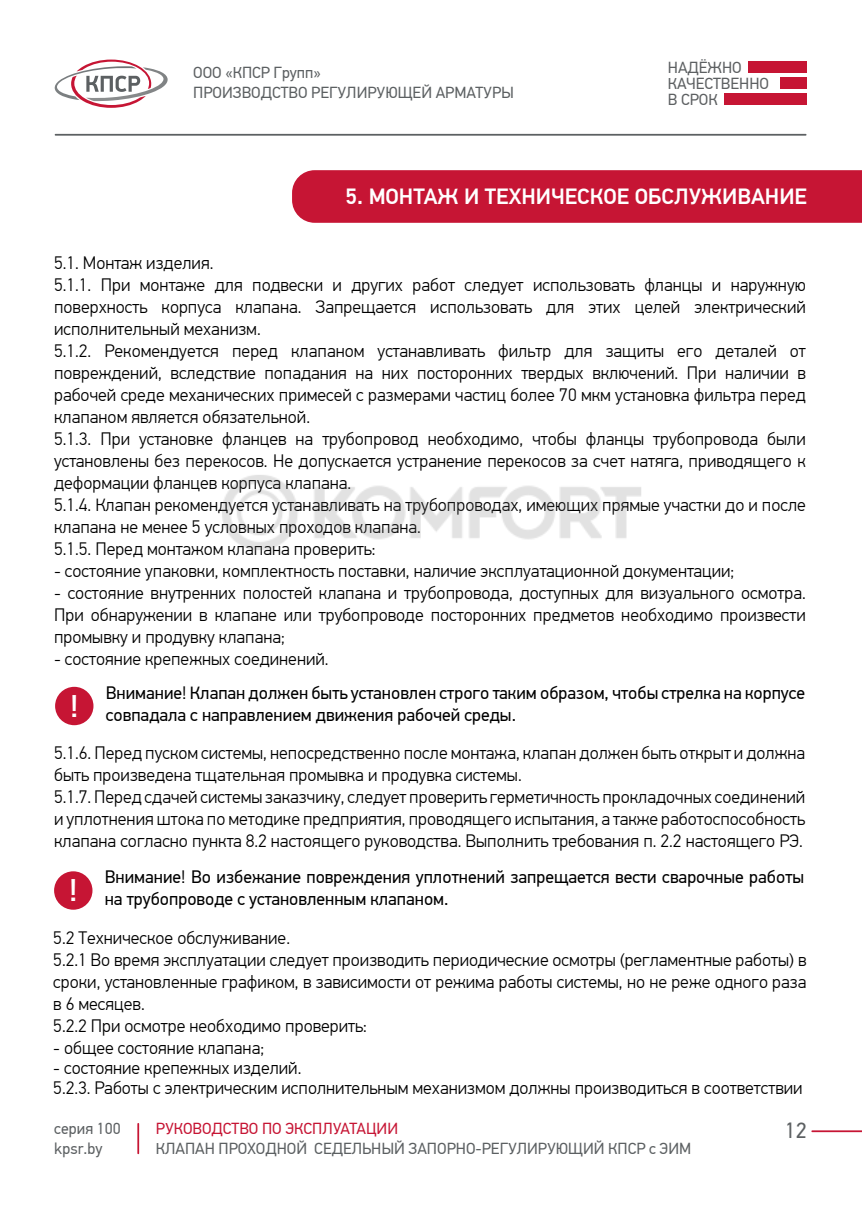
<style>
.page{position:relative;width:862px;height:1214px;background:#fff}
.page>*{position:absolute;margin:0;border:0;box-sizing:border-box;transform-origin:0 0}
.t1{font:500 31.2px "PF Din Text Pro";color:#fff}
.t2{font:500 22px "PF Din Text Pro";color:#fff}
.t3{font:22px "PF Din Text Pro";color:#5c6062}
.t4{font:300 18px/22px "PF Din Text Pro";color:#000}
.t5{font:18px/22px "PF Din Text Pro";color:#000}
.t6{font:16px/20px "PF Din Text Pro";color:#5c6062}
.t7{font:16px "PF Din Text Pro";color:#c61534}
.t8{font:16px/16px "PF Din Text Pro";color:#5d6062}
</style>
<div class="page">
<div style="left:780px;top:78px;width:26px;height:11px;background:#c61534"></div>
<svg style="left:55px;top:60px;width:113px;height:48px"></svg>
<div style="left:747px;top:62px;width:59px;height:11px;background:#c61534"></div>
<div style="left:724px;top:94px;width:82px;height:11px;background:#c61534"></div>
<hr style="left:137px;top:1122px;width:2px;height:31px;background:#c61534">
<hr style="left:55px;top:134px;width:751px;height:2px;background:#5c6062">
<svg style="left:811px;top:1130px;width:51px;height:1px"></svg>
<div style="left:292px;top:170px;width:570px;height:53px;background:#c61534"></div>
<div style="left:55px;top:686px;width:38px;height:39px;background:#c61534;border-radius:50%"></div>
<div style="left:54px;top:871px;width:38px;height:38px;background:#c61534;border-radius:50%"></div>
<img style="left:222px;top:475px;width:419px;height:75px">
<p class="t6" style="left:193px;top:63px;width:322px">ООО «КПСР Групп»<br>ПРОИЗВОДСТВО РЕГУЛИРУЮЩЕЙ АРМАТУРЫ</p>
<p class="t8" style="left:668px;top:59px;width:103px">НАДЁЖНО<br>КАЧЕСТВЕННО<br>В СРОК</p>
<p class="t2" style="left:346px;top:184px;width:463px">5. МОНТАЖ И ТЕХНИЧЕСКОЕ ОБСЛУЖИВАНИЕ</p>
<p class="t4" style="left:54px;top:252px;width:753px">5.1. Монтаж изделия.<br>5.1.1. При монтаже для подвески и других работ следует использовать фланцы и наружную поверхность корпуса клапана. Запрещается использовать для этих целей электрический исполнительный механизм.<br>5.1.2. Рекомендуется перед клапаном устанавливать фильтр для защиты его деталей от повреждений, вследствие попадания на них посторонних твердых включений. При наличии в рабочей среде механических примесей с размерами частиц более 70 мкм установка фильтра перед клапаном является обязательной.<br>5.1.3. При установке фланцев на трубопровод необходимо, чтобы фланцы трубопровода были установлены без перекосов. Не допускается устранение перекосов за счет натяга, приводящего к деформации фланцев корпуса клапана.<br>5.1.4. Клапан рекомендуется устанавливать на трубопроводах, имеющих прямые участки до и после клапана не менее 5 условных проходов клапана.<br>5.1.5. Перед монтажом клапана проверить:</p>
<p class="t4" style="left:54px;top:560px;width:681px">- состояние упаковки, комплектность поставки, наличие эксплуатационной документации;</p>
<p class="t4" style="left:54px;top:582px;width:753px;text-align:justify">- состояние внутренних полостей клапана и трубопровода, доступных для визуального осмотра.<br>При обнаружении в клапане или трубопроводе посторонних предметов необходимо произвести промывку и продувку клапана;</p>
<p class="t4" style="left:54px;top:648px;width:276px">- состояние крепежных соединений.</p>
<p class="t5" style="left:70px;top:682px;width:737px;text-indent:36px">Внимание! Клапан должен быть установлен строго таким образом, чтобы стрелка на корпусе <sup>!</sup> совпадала с направлением движения рабочей среды.</p>
<p class="t4" style="left:54px;top:742px;width:752px">5.1.6. Перед пуском системы, непосредственно после монтажа, клапан должен быть открыт и должна быть произведена тщательная промывка и продувка системы.<br>5.1.7. Перед сдачей системы заказчику, следует проверить герметичность прокладочных соединений и уплотнения штока по методике предприятия, проводящего испытания, а также работоспособность клапана согласно пункта 8.2 настоящего руководства. Выполнить требования п. 2.2 настоящего РЭ.</p>
<p class="t5" style="left:105px;top:866px;width:701px">Внимание! Во избежание повреждения уплотнений запрещается вести сварочные работы на трубопроводе с установленным клапаном.</p>
<h1 class="t1" style="left:69px;top:871px;width:10px">!</h1>
<p class="t4" style="left:53px;top:926px;width:754px">5.2 Техническое обслуживание.<br>5.2.1 Во время эксплуатации следует производить периодические осмотры (регламентные работы) в сроки, установленные графиком, в зависимости от режима работы системы, но не реже одного раза в 6 месяцев.<br>5.2.2 При осмотре необходимо проверить:</p>
<p class="t4" style="left:53px;top:1036px;width:212px">- общее состояние клапана;</p>
<p class="t4" style="left:53px;top:1057px;width:751px;line-height:20px">- состояние крепежных изделий.<br>5.2.3. Работы с электрическим исполнительным механизмом должны производиться в соответствии</p>
<p class="t6" style="left:54px;top:1118px;width:68px">серия 100 kpsr.by</p>
<p class="t7" style="left:156px;top:1118px;width:244px">РУКОВОДСТВО ПО ЭКСПЛУАТАЦИИ</p>
<p class="t6" style="left:156px;top:1138px;width:537px">КЛАПАН ПРОХОДНОЙ СЕДЕЛЬНЫЙ ЗАПОРНО-РЕГУЛИРУЮЩИЙ КПСР с ЭИМ</p>
<p class="t3" style="left:785px;top:1117px;width:23px">12</p>
</div>
